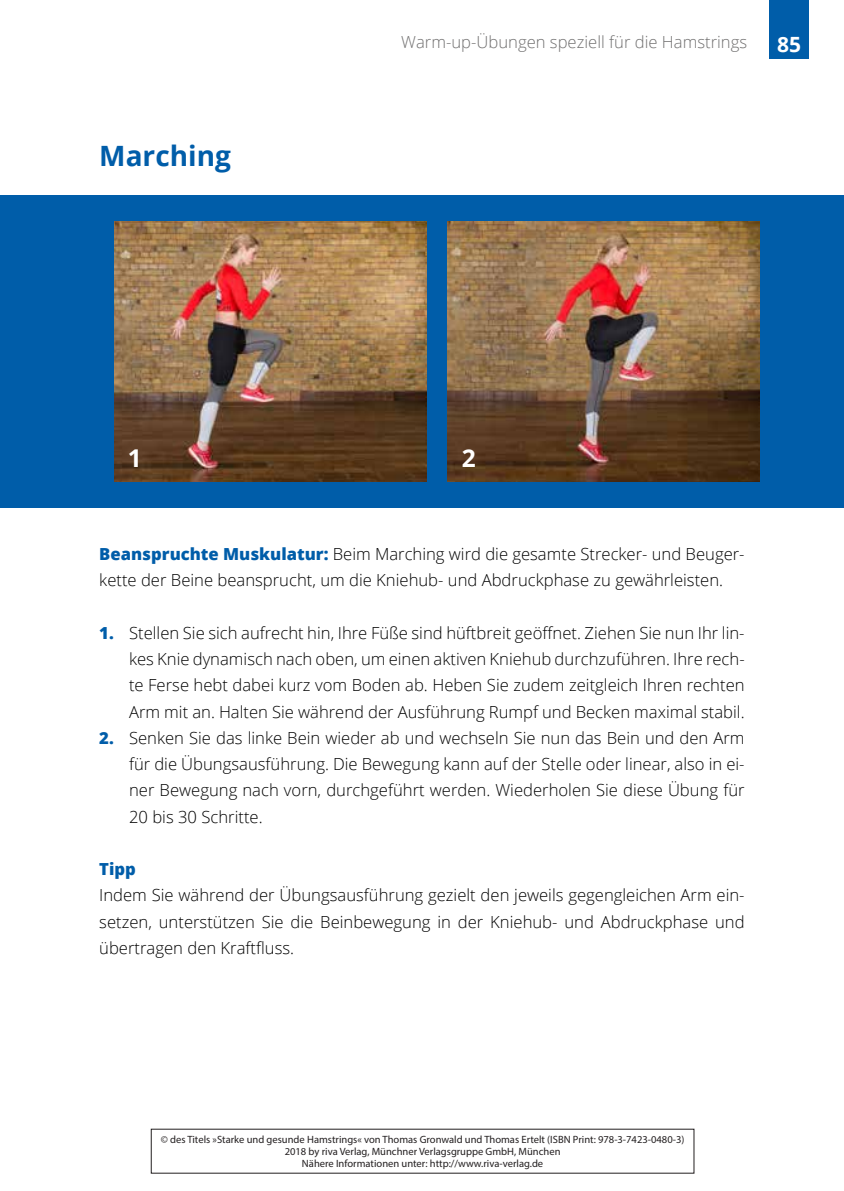
<style>
.page{position:relative;width:844px;height:1191px;background:#fff}
.page>*{position:absolute;margin:0;border:0;box-sizing:border-box;transform-origin:0 0}
.t1{font:700 28px "Open Sans";color:#005da9}
.t2{font:700 24.5px "Open Sans";color:#fff}
.t3{font:700 21px "Open Sans";color:#fff}
.t4{font:300 16.62px/26.2px "Open Sans";color:#000;text-align:justify}
.t5{font:300 16.62px "Open Sans";color:#706f6f}
.t6{font:800 16.62px "Open Sans";color:#005da9}
.t7{font:10.5px/12.2px "Myriad Pro";color:#231f20;text-align:center}
.s1{font-weight:800;color:#005da9}
</style>
<div class="page">
<div style="left:769px;top:0;width:39px;height:59px;background:#005da9"></div>
<div style="left:0;top:195px;width:843px;height:312px;background:#005da9"></div>
<img style="left:114px;top:221px;width:312px;height:260px">
<img style="left:447px;top:221px;width:312px;height:260px">
<h1 class="t1" style="left:99px;top:136px;width:133px">Marching</h1>
<p class="t5" style="left:401px;top:31px;width:347px">Warm-up-Übungen speziell für die Hamstrings</p>
<p class="t3" style="left:776px;top:29px;width:25px">85</p>
<h2 class="t2" style="left:128px;top:441px;width:15px">1</h2>
<h2 class="t2" style="left:461px;top:441px;width:15px">2</h2>
<p class="t4" style="left:99px;top:540px;width:646px"><span class="s1">Beanspruchte Muskulatur:</span> Beim Marching wird die gesamte Strecker- und Beuger&shy;kette der Beine beansprucht, um die Kniehub- und Abdruckphase zu gewährleisten.</p>
<p class="t4" style="left:129px;top:619px;width:617px;text-indent:-30px"><span class="s1">1.</span> Stellen Sie sich aufrecht hin, Ihre Füße sind hüftbreit geöffnet. Ziehen Sie nun Ihr lin&shy;kes Knie dynamisch nach oben, um einen aktiven Kniehub durchzuführen. Ihre rech&shy;te Ferse hebt dabei kurz vom Boden ab. Heben Sie zudem zeitgleich Ihren rechten Arm mit an. Halten Sie während der Ausführung Rumpf und Becken maximal stabil.</p>
<p class="t4" style="left:129px;top:724px;width:617px;text-indent:-30px"><span class="s1">2.</span> Senken Sie das linke Bein wieder ab und wechseln Sie nun das Bein und den Arm für die Übungsausführung. Die Bewegung kann auf der Stelle oder linear, also in ei&shy;ner Bewegung nach vorn, durchgeführt werden. Wiederholen Sie diese Übung für 20 bis 30 Schritte.</p>
<p class="t6" style="left:99px;top:856px;width:38px">Tipp</p>
<p class="t4" style="left:99px;top:882px;width:646px">Indem Sie während der Übungsausführung gezielt den jeweils gegengleichen Arm ein&shy;setzen, unterstützen Sie die Beinbewegung in der Kniehub- und Abdruckphase und übertragen den Kraftfluss.</p>
<p class="t7" style="left:161px;top:1133px;width:525px">© des Titels »Starke und gesunde Hamstrings« von Thomas Gronwald und Thomas Ertelt (ISBN Print: 978-3-7423-0480-3)<br>2018 by riva Verlag, Münchner Verlagsgruppe GmbH, München<br>Nähere Informationen unter: http://www.riva-verlag.de</p>
</div>
